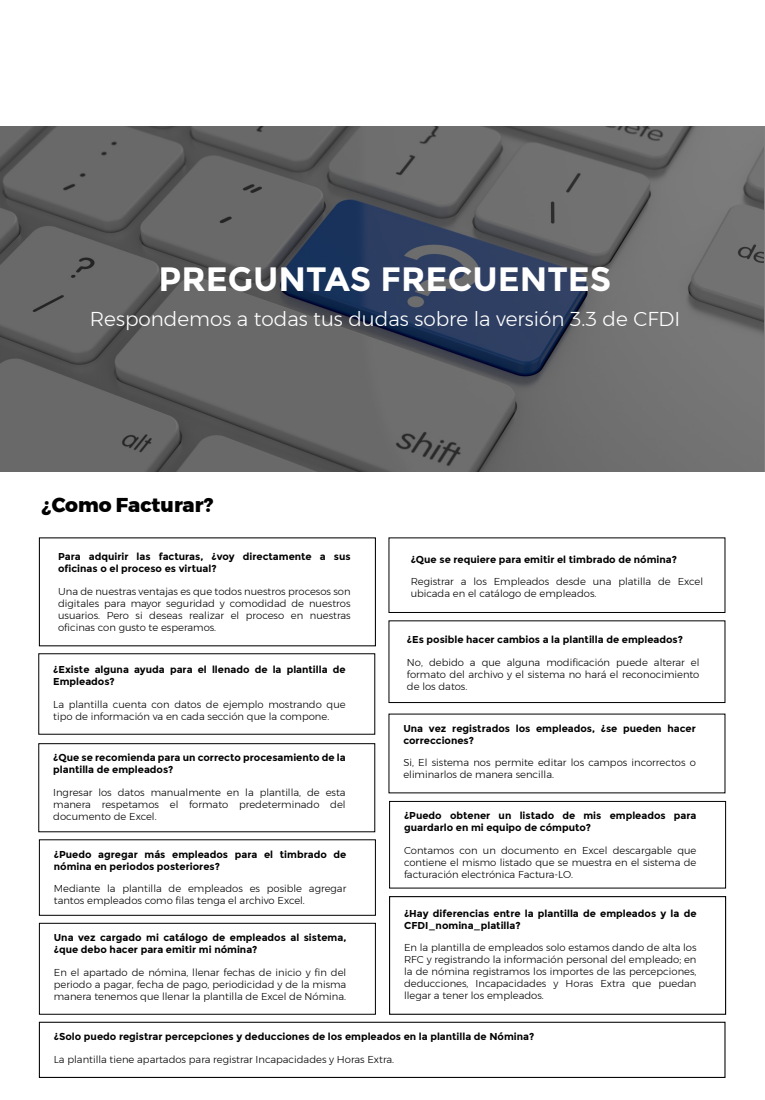
<style>
.page{position:relative;width:765px;height:1100px;background:#fff}
.page>*{position:absolute;margin:0;border:0;box-sizing:border-box;transform-origin:0 0}
.t1{font:700 33.75px "Montserrat";color:#fff}
.t2{font:300 20px "Montserrat";color:#fff}
.t3{font:800 20px "Montserrat";color:#000}
.t4{font:300 10px/12px "Montserrat";color:#000;text-align:justify}
.t5{font:700 10px/12px "Montserrat";color:#000}
</style>
<div class="page">
<svg style="left:0;top:126px;width:765px;height:345px;background:#5f6165"></svg>
<div style="left:389px;top:537px;width:336px;height:76px;border:1px solid #000"></div>
<div style="left:389px;top:620px;width:336px;height:83px;border:1px solid #000"></div>
<div style="left:38px;top:743px;width:337px;height:89px;border:1px solid #000"></div>
<div style="left:389px;top:800px;width:337px;height:88px;border:1px solid #000"></div>
<div style="left:39px;top:922px;width:337px;height:92px;border:1px solid #000"></div>
<div style="left:389px;top:896px;width:337px;height:118px;border:1px solid #000"></div>
<div style="left:39px;top:1021px;width:687px;height:56px;border:1px solid #000"></div>
<h1 class="t1" style="left:159px;top:259px;width:454px">PREGUNTAS FRECUENTES</h1>
<h2 class="t2" style="left:90px;top:304px;width:592px">Respondemos a todas tus dudas sobre la versión 3.3 de CFDI</h2>
<h2 class="t3" style="left:42px;top:489px;width:173px">¿Como Facturar?</h2>
<p class="t5" style="left:58px;top:550px;width:294px">Para adquirir las facturas, ¿voy directamente a sus oficinas o el proceso es virtual?</p>
<p class="t4" style="left:58px;top:585px;width:294px">Una de nuestras ventajas es que todos nuestros procesos son digitales para mayor seguridad y comodidad de nuestros usuarios. Pero si deseas realizar el proceso en nuestras oficinas con gusto te esperamos.</p>
<p class="t5" style="left:53px;top:664px;width:294px">¿Existe alguna ayuda para el llenado de la plantilla de<br>Empleados?</p>
<p class="t4" style="left:53px;top:698px;width:294px">La plantilla cuenta con datos de ejemplo mostrando que tipo de información va en cada sección que la compone.</p>
<p class="t5" style="left:53px;top:751px;width:294px">¿Que se recomienda para un correcto procesamiento de la plantilla de empleados?</p>
<p class="t4" style="left:53px;top:786px;width:294px">Ingresar los datos manualmente en la plantilla, de esta manera respetamos el formato predeterminado del documento de Excel.</p>
<p class="t5" style="left:54px;top:847px;width:294px">¿Puedo agregar más empleados para el timbrado de nómina en periodos posteriores?</p>
<p class="t4" style="left:54px;top:882px;width:294px">Mediante la plantilla de empleados es posible agregar tantos empleados como filas tenga el archivo Excel.</p>
<p class="t5" style="left:411px;top:553px;width:268px">¿Que se requiere para emitir el timbrado de nómina?</p>
<p class="t4" style="left:411px;top:575px;width:294px">Registrar a los Empleados desde una platilla de Excel ubicada en el catálogo de empleados.</p>
<p class="t5" style="left:407px;top:633px;width:278px">¿Es posible hacer cambios a la plantilla de empleados?</p>
<p class="t4" style="left:407px;top:655px;width:294px">No, debido a que alguna modificación puede alterar el formato del archivo y el sistema no hará el reconocimiento de los datos.</p>
<p class="t5" style="left:403px;top:722px;width:294px">Una vez registrados los empleados, ¿se pueden hacer correcciones?</p>
<p class="t4" style="left:403px;top:756px;width:294px">Si, El sistema nos permite editar los campos incorrectos o eliminarlos de manera sencilla.</p>
<p class="t5" style="left:404px;top:809px;width:294px">¿Puedo obtener un listado de mis empleados para guardarlo en mi equipo de cómputo?</p>
<p class="t4" style="left:404px;top:843px;width:294px">Contamos con un documento en Excel descargable que contiene el mismo listado que se muestra en el sistema de facturación electrónica Factura-LO.</p>
<p class="t5" style="left:404px;top:907px;width:294px">¿Hay diferencias entre la plantilla de empleados y la de<br>CFDI_nomina_platilla?</p>
<p class="t4" style="left:404px;top:941px;width:294px">En la plantilla de empleados solo estamos dando de alta los RFC y registrando la información personal del empleado; en la de nómina registramos los importes de las percepciones, deducciones, Incapacidades y Horas Extra que puedan llegar a tener los empleados.</p>
<p class="t5" style="left:54px;top:1030px;width:482px">¿Solo puedo registrar percepciones y deducciones de los empleados en la plantilla de Nómina?</p>
<p class="t4" style="left:54px;top:1052px;width:342px">La plantilla tiene apartados para registrar Incapacidades y Horas Extra.</p>
<p class="t5" style="left:54px;top:931px;width:294px">Una vez cargado mi catálogo de empleados al sistema, ¿que debo hacer para emitir mi nómina?</p>
<p class="t4" style="left:54px;top:965px;width:294px">En el apartado de nómina, llenar fechas de inicio y fin del periodo a pagar, fecha de pago, periodicidad y de la misma manera tenemos que llenar la plantilla de Excel de Nómina.</p>
</div>
